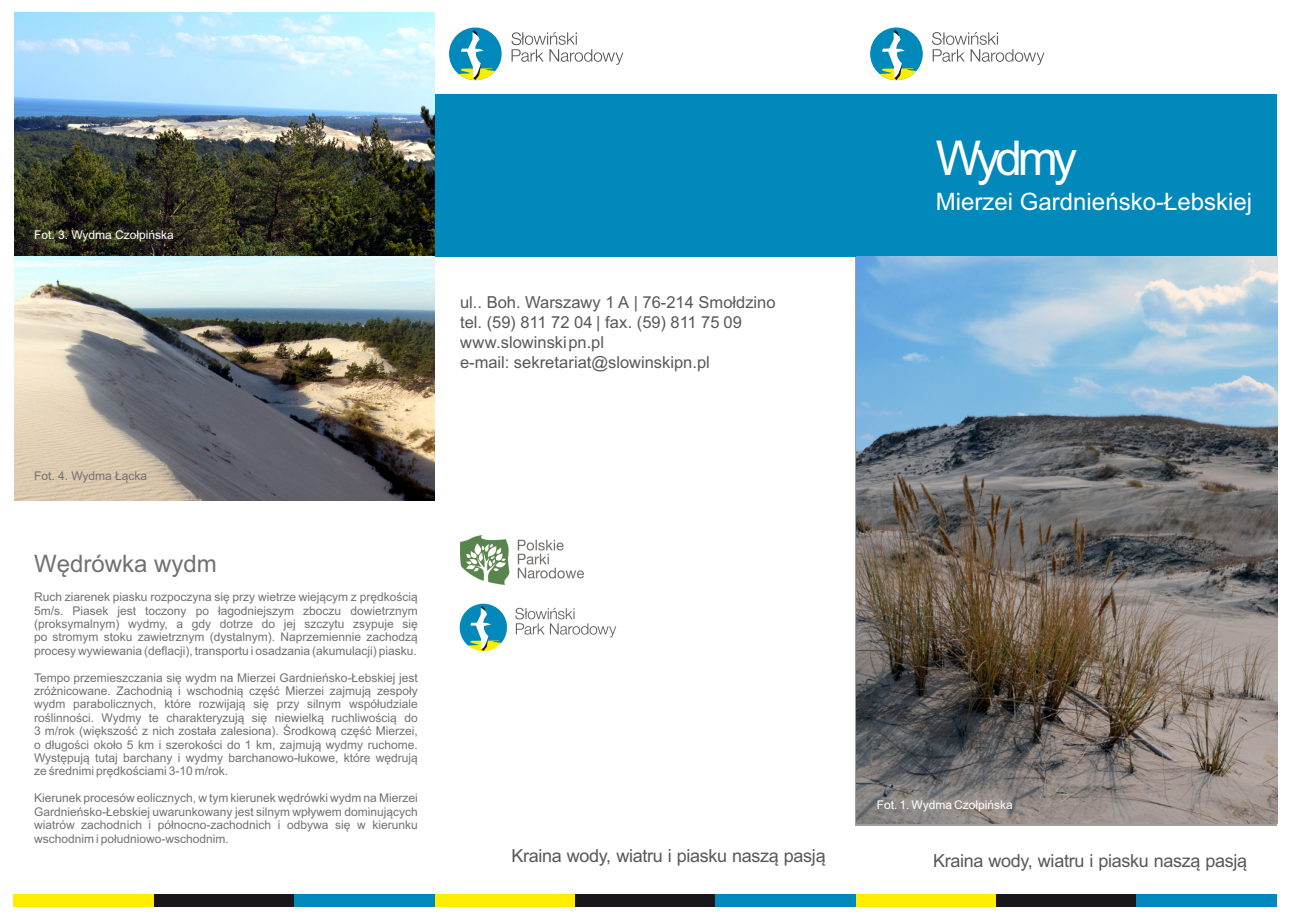
<style>
.page{position:relative;width:1289px;height:920px;background:#fff}
.page>*{position:absolute;margin:0;border:0;box-sizing:border-box;transform-origin:0 0}
.t1{font:48px "Arial";letter-spacing:-.095em;color:#fff}
.t2{font:24px "Arial";color:#fff}
.t3{font:24px "Arial";color:#707173}
.t4{font:18px "Arial";letter-spacing:-.02em;color:#58585a}
.t5{font:16.5px/19.8px "Arial";color:#58585a}
.t6{font:12px/13.4px "Arial";color:#707173;text-align:justify}
.t7{font:12px "Arial";color:#fff}
</style>
<div class="page">
<div style="left:434px;top:94px;width:842px;height:163px;background:#0089ba"></div>
<div style="left:996px;top:894px;width:140px;height:12px;background:#1a171c"></div>
<div style="left:855px;top:894px;width:141px;height:12px;background:#ffed00"></div>
<div style="left:1136px;top:894px;width:140px;height:12px;background:#0089ba"></div>
<div style="left:575px;top:894px;width:140px;height:12px;background:#1a171c"></div>
<div style="left:434px;top:894px;width:141px;height:12px;background:#ffed00"></div>
<div style="left:715px;top:894px;width:140px;height:12px;background:#0089ba"></div>
<div style="left:154px;top:894px;width:140px;height:12px;background:#1a171c"></div>
<div style="left:13px;top:894px;width:141px;height:12px;background:#ffed00"></div>
<div style="left:294px;top:894px;width:140px;height:12px;background:#0089ba"></div>
<div style="left:449px;top:27px;width:52px;height:53px;background:#0089ba;border-radius:50%"></div>
<svg style="left:458px;top:30px;width:37px;height:50px"></svg>
<svg style="left:932px;top:32px;width:112px;height:33px"></svg>
<div style="left:870px;top:27px;width:52px;height:53px;background:#0089ba;border-radius:50%"></div>
<svg style="left:879px;top:30px;width:37px;height:50px"></svg>
<img style="left:856px;top:257px;width:421px;height:566px">
<img style="left:14px;top:13px;width:420px;height:488px">
<img style="left:460px;top:535px;width:123px;height:49px">
<img style="left:459px;top:603px;width:158px;height:49px">
<svg style="left:511px;top:32px;width:112px;height:33px"></svg>
<p class="t7" style="left:34px;top:230px;width:141px">Fot. 3. Wydma Czołpińska</p>
<p class="t6" style="left:34px;top:470px;width:115px">Fot. 4. Wydma Łącka</p>
<h2 class="t3" style="left:34px;top:554px;width:184px">Wędrówka wydm</h2>
<p class="t6" style="left:34px;top:591px;width:385px">Ruch ziarenek piasku rozpoczyna się przy wietrze wiejącym z prędkością 5m/s. Piasek jest toczony po łagodniejszym zboczu dowietrznym (proksymalnym) wydmy, a gdy dotrze do jej szczytu zsypuje się po stromym stoku zawietrznym (dystalnym). Naprzemiennie zachodzą procesy wywiewania (deflacji), transportu i osadzania (akumulacji) piasku.</p>
<p class="t6" style="left:34px;top:671px;width:385px">Tempo przemieszczania się wydm na Mierzei Gardnieńsko-Łebskiej jest zróżnicowane. Zachodnią i wschodnią część Mierzei zajmują zespoły wydm parabolicznych, które rozwijają się przy silnym współudziale roślinności. Wydmy te charakteryzują się niewielką ruchliwością do 3 m/rok (większość z nich została zalesiona). Środkową część Mierzei, o długości około 5 km i szerokości do 1 km, zajmują wydmy ruchome.<br>Występują tutaj barchany i wydmy barchanowo-łukowe, które wędrują ze średnimi prędkościami 3-10 m/rok.</p>
<p class="t6" style="left:34px;top:792px;width:385px">Kierunek procesów eolicznych, w tym kierunek wędrówki wydm na Mierzei Gardnieńsko-Łebskiej uwarunkowany jest silnym wpływem dominujących wiatrów zachodnich i północno-zachodnich i odbywa się w kierunku wschodnim i południowo-wschodnim.</p>
<h3 class="t5" style="left:460px;top:294px;width:317px">ul.. Boh. Warszawy 1 A | 76-214 Smołdzino tel. (59) 811 72 04 | fax. (59) 811 75 09 www.slowinskipn.pl<br>e-mail: sekretariat@slowinskipn.pl</h3>
<h3 class="t4" style="left:511px;top:848px;width:316px">Kraina wody, wiatru i piasku naszą pasją</h3>
<h1 class="t1" style="left:936px;top:140px;width:143px">Wydmy</h1>
<h2 class="t2" style="left:936px;top:192px;width:318px">Mierzei Gardnieńsko-Łebskiej</h2>
<p class="t7" style="left:877px;top:800px;width:137px">Fot. 1. Wydma Czołpińska</p>
<h3 class="t4" style="left:933px;top:853px;width:316px">Kraina wody, wiatru i piasku naszą pasją</h3>
</div>
